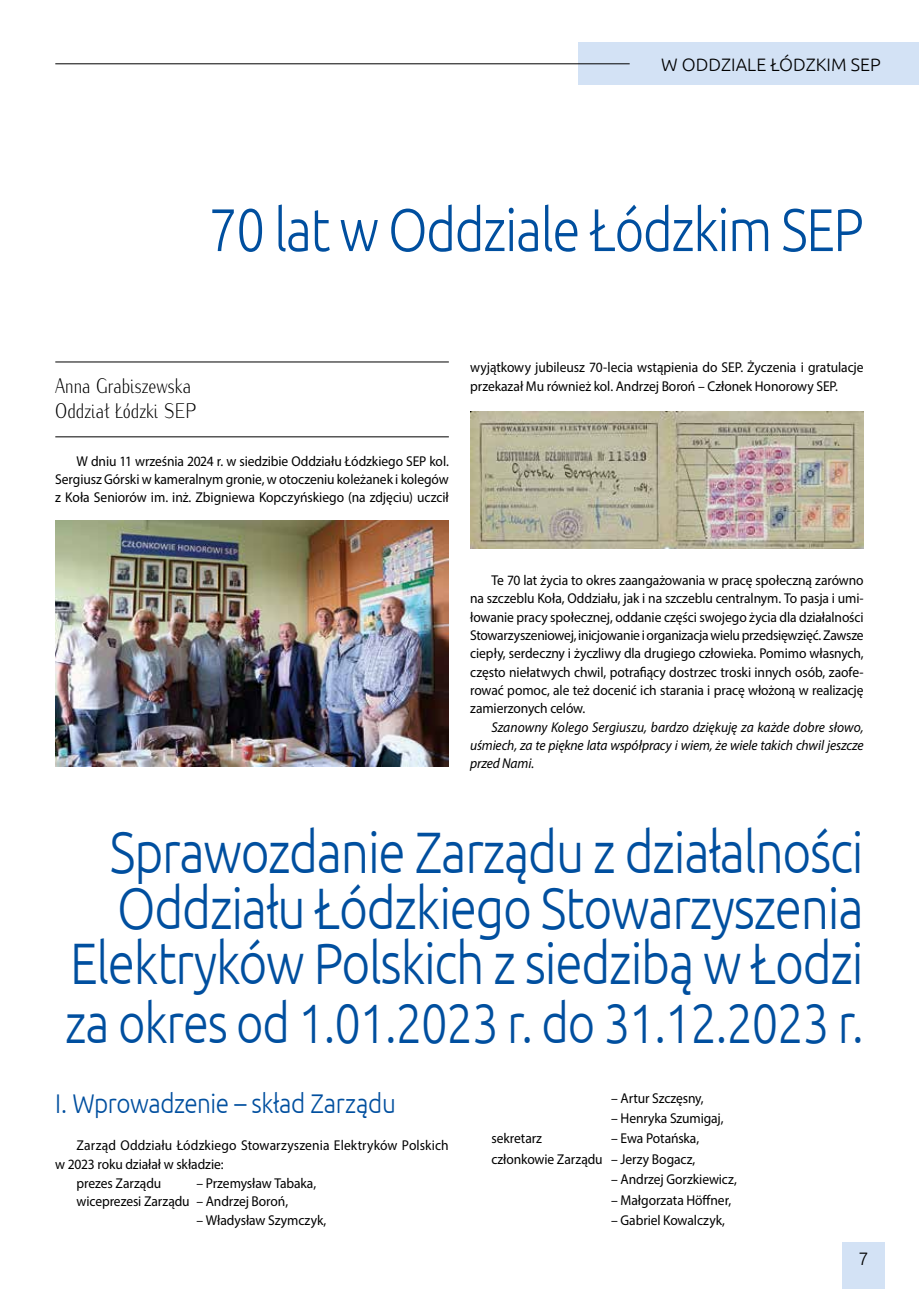
<style>
.page{position:relative;width:919px;height:1289px;background:#fff}
.page>*{position:absolute;margin:0;border:0;box-sizing:border-box;transform-origin:0 0}
.t1{font:300 60px "Ubuntu";letter-spacing:-.025em;color:#004f9f;scale:.85 1}
.t2{font:300 58.5px/55.5px "Ubuntu";letter-spacing:-.025em;color:#004f9f;text-align:right;scale:.85 1}
.t3{font:300 55.5px "Ubuntu";letter-spacing:-.025em;color:#004f9f;scale:.85 1}
.t4{font:300 27px "Ubuntu";letter-spacing:-.015em;color:#004f9f;scale:.9 1}
.t5{font:300 21px/25.2px "Iwona";color:#000;scale:.8 1}
.t6{font:300 18px "Ubuntu";color:#000}
.t7{font:14.25px/18.3px "Myriad Pro";letter-spacing:-.005em;color:#000;scale:.95 1}
.t8{font:italic 14.25px/18.3px "Myriad Pro";letter-spacing:-.01em;color:#000;text-align:justify;scale:.95 1}
</style>
<div class="page">
<div style="left:842px;top:1242px;width:42px;height:46px;background:#d3e2f5"></div>
<div style="left:578px;top:43px;width:340px;height:42px;background:#d3e2f5"></div>
<hr style="left:55px;top:63px;width:574px;height:1px;background:#000">
<hr style="left:55px;top:361px;width:394px;height:1px;background:#000">
<hr style="left:55px;top:436px;width:394px;height:1px;background:#000">
<img style="left:470px;top:411px;width:393px;height:137px">
<img style="left:55px;top:520px;width:394px;height:247px">
<p class="t6" style="left:661px;top:54px;width:221px">W ODDZIALE ŁÓDZKIM SEP</p>
<h1 class="t1" style="left:209px;top:193px;width:771px">70 lat w Oddziale Łódzkim SEP</h1>
<h3 class="t5" style="left:55px;top:371px;width:178px">Anna Grabiszewska<br>Oddział Łódzki SEP</h3>
<p class="t7" style="left:55px;top:451px;width:416px;text-align:justify;text-indent:21px">W dniu 11 września 2024 r. w siedzibie Oddziału Łódzkiego SEP kol.<br>Sergiusz Górski w kameralnym gronie, w otoczeniu koleżanek i kolegów z Koła Seniorów im. inż. Zbigniewa Kopczyńskiego (na zdjęciu) uczcił</p>
<p class="t7" style="left:470px;top:358px;width:416px">wyjątkowy jubileusz 70-lecia wstąpienia do SEP. Życzenia i gratulacje przekazał Mu również kol. Andrzej Boroń – Członek Honorowy SEP.</p>
<p class="t7" style="left:470px;top:571px;width:416px;text-align:justify;text-indent:21px">Te 70 lat życia to okres zaangażowania w pracę społeczną zarówno na szczeblu Koła, Oddziału, jak i na szczeblu centralnym. To pasja i umi&shy;łowanie pracy społecznej, oddanie części swojego życia dla działalności Stowarzyszeniowej, inicjowanie i organizacja wielu przedsięwzięć. Zawsze ciepły, serdeczny i życzliwy dla drugiego człowieka. Pomimo własnych, często niełatwych chwil, potrafiący dostrzec troski innych osób, zaofe&shy;rować pomoc, ale też docenić ich starania i pracę włożoną w realizację zamierzonych celów.</p>
<p class="t8" style="left:470px;top:717px;width:416px;text-indent:21px">Szanowny Kolego Sergiuszu, bardzo dziękuję za każde dobre słowo, uśmiech, za te piękne lata współpracy i wiem, że wiele takich chwil jeszcze przed Nami.</p>
<h2 class="t2" style="left:70px;top:823px;width:935px">Sprawozdanie Zarządu z działalności<br>Oddziału Łódzkiego Stowarzyszenia<br>Elektryków Polskich z siedzibą w Łodzi</h2>
<h3 class="t3" style="left:65px;top:989px;width:940px">za okres od 1.01.2023 r. do 31.12.2023 r.</h3>
<h3 class="t4" style="left:55px;top:1086px;width:380px">I. Wprowadzenie – skład Zarządu</h3>
<p class="t7" style="left:77px;top:1136px;width:393px">Zarząd Oddziału Łódzkiego Stowarzyszenia Elektryków Polskich</p>
<p class="t7" style="left:55px;top:1154px;width:178px">w 2023 roku działał w składzie:</p>
<p class="t7" style="left:77px;top:1173px;width:91px">prezes Zarządu</p>
<p class="t7" style="left:77px;top:1173px;width:254px;line-height:18.8px;text-indent:120px">– Przemysław Tabaka, wiceprezesi Zarządu – Andrzej Boroń,</p>
<p class="t7" style="left:196px;top:1210px;width:138px">– Władysław Szymczyk,</p>
<p class="t7" style="left:611px;top:1088px;width:99px">– Artur Szczęsny,</p>
<p class="t7" style="left:611px;top:1108px;width:120px">– Henryka Szumigaj,</p>
<p class="t7" style="left:491px;top:1128px;width:220px;line-height:20.4px;text-align:right">– Ewa Potańska,<br>członkowie Zarządu – Jerzy Bogacz,</p>
<p class="t7" style="left:611px;top:1170px;width:134px">– Andrzej Gorzkiewicz,</p>
<p class="t7" style="left:611px;top:1190px;width:128px">– Małgorzata Höffner,</p>
<p class="t7" style="left:611px;top:1210px;width:121px">– Gabriel Kowalczyk,</p>
<p class="t7" style="left:491px;top:1129px;width:55px">sekretarz</p>
<p class="t6" style="left:858px;top:1247px;width:12px">7</p>
</div>
